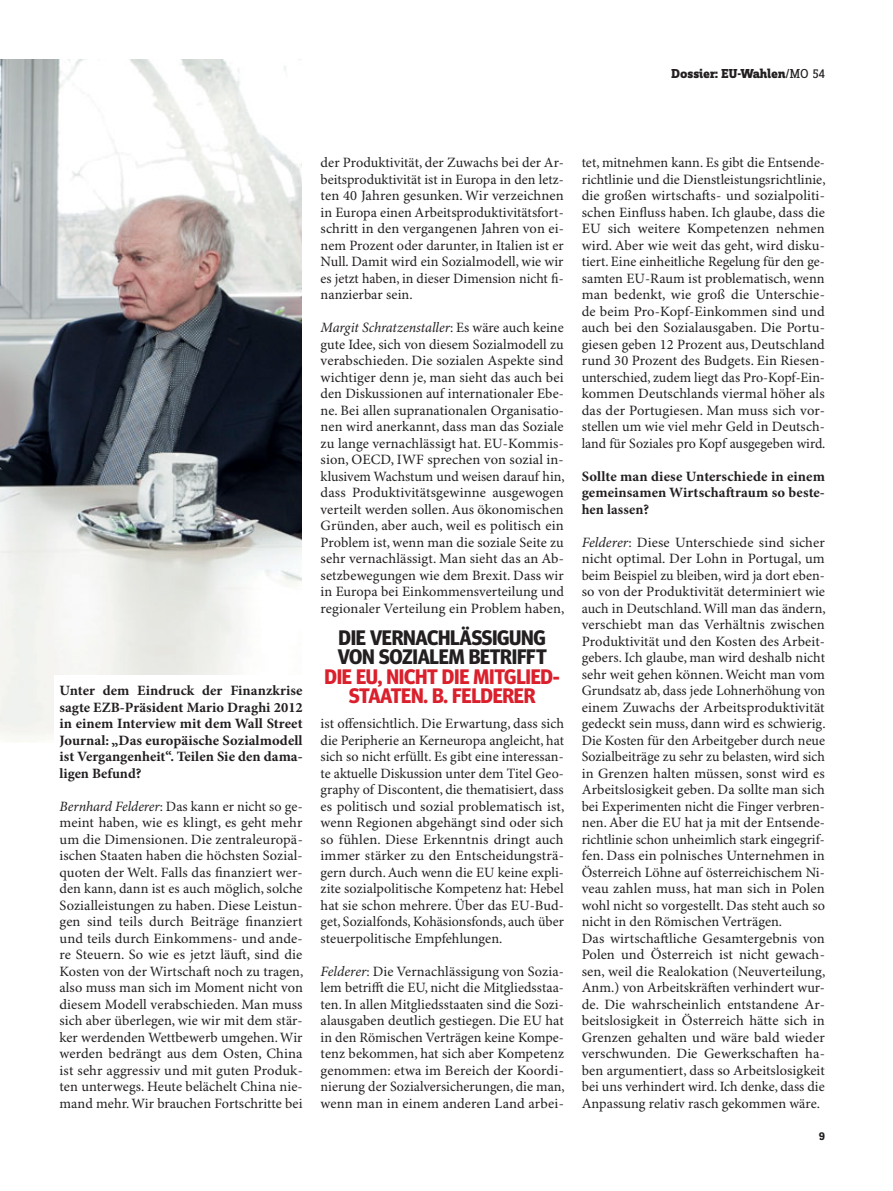
<style>
.page{position:relative;width:893px;height:1191px;background:#fff}
.page>*{position:absolute;margin:0;border:0;box-sizing:border-box;transform-origin:0 0}
.t1{font:700 21px/19.5px "Meta Headline";letter-spacing:-.015em;color:#da202c;text-align:center}
.t2{font:700 21px/19.5px "Meta Headline";letter-spacing:-.015em;color:#231f20}
.t3{font:14.25px/16.5px "Minion Pro";letter-spacing:.005em;color:#231f20;text-align:justify}
.t4{font:700 14.25px/16.5px "Minion Pro";letter-spacing:.005em;color:#231f20;text-align:justify}
.t5{font:800 13.5px "Zine Slab Dis";color:#231f20}
.t6{font:700 12px "Zine Slab Dis";color:#231f20}
.s1{font-weight:400}
.s2{font-style:italic}
</style>
<div class="page">
<img style="left:0;top:60px;width:302px;height:682px">
<div style="left:54px;top:675px;width:257px;height:113px;background:#fff"></div>
<p class="t5" style="left:671px;top:66px;width:155px">Dossier: EU-Wahlen<span class="s1">/MO 54</span></p>
<p class="t4" style="left:60px;top:683px;width:245px">Unter dem Eindruck der Finanzkrise sagte EZB-Präsident Mario Draghi 2012 in einem Interview mit dem Wall Street Journal: „Das europäische Sozialmodell ist Vergangenheit“. Teilen Sie den dama&shy;ligen Befund?</p>
<p class="t3" style="left:60px;top:799px;width:245px"><span class="s2">Bernhard Felderer</span>: Das kann er nicht so ge&shy;meint haben, wie es klingt, es geht mehr um die Dimensionen. Die zentraleuropä&shy;ischen Staaten haben die höchsten Sozial&shy;quoten der Welt. Falls das finanziert wer&shy;den kann, dann ist es auch möglich, solche Sozialleistungen zu haben. Diese Leistun&shy;gen sind teils durch Beiträge finanziert und teils durch Einkommens- und ande&shy;re Steuern. So wie es jetzt läuft, sind die Kosten von der Wirtschaft noch zu tragen, also muss man sich im Moment nicht von diesem Modell verabschieden. Man muss sich aber überlegen, wie wir mit dem stär&shy;ker werdenden Wettbewerb umgehen. Wir werden bedrängt aus dem Osten, China ist sehr aggressiv und mit guten Produk&shy;ten unterwegs. Heute belächelt China nie&shy;mand mehr. Wir brauchen Fortschritte bei</p>
<p class="t3" style="left:321px;top:155px;width:245px">der Produktivität, der Zuwachs bei der Ar&shy;beitsproduktivität ist in Europa in den letz&shy;ten 40 Jahren gesunken. Wir verzeichnen in Europa einen Arbeitsproduktivitätsfort&shy;schritt in den vergangenen Jahren von ei&shy;nem Prozent oder darunter, in Italien ist er Null. Damit wird ein Sozialmodell, wie wir es jetzt haben, in dieser Dimension nicht fi&shy;nanzierbar sein.</p>
<p class="t3" style="left:321px;top:320px;width:245px"><span class="s2">Margit Schratzenstaller</span>: Es wäre auch keine gute Idee, sich von diesem Sozialmodell zu verabschieden. Die sozialen Aspekte sind wichtiger denn je, man sieht das auch bei den Diskussionen auf internationaler Ebe&shy;ne. Bei allen supranationalen Organisatio&shy;nen wird anerkannt, dass man das Soziale zu lange vernachlässigt hat. EU-Kommis&shy;sion, OECD, IWF sprechen von sozial in&shy;klusivem Wachstum und weisen darauf hin, dass Produktivitätsgewinne ausgewogen verteilt werden sollen. Aus ökonomischen Gründen, aber auch, weil es politisch ein Problem ist, wenn man die soziale Seite zu sehr vernachlässigt. Man sieht das an Ab&shy;setzbewegungen wie dem Brexit. Dass wir in Europa bei Einkommensverteilung und regionaler Verteilung ein Problem haben,</p>
<h1 class="t2" style="left:338px;top:629px;width:210px">DIE VERNACHLÄSSIGUNG<br>VON SOZIALEM BETRIFFT</h1>
<h1 class="t1" style="left:324px;top:668px;width:237px">DIE EU, NICHT DIE MITGLIED-<br>STAATEN. B. FELDERER</h1>
<p class="t3" style="left:321px;top:716px;width:245px">ist offensichtlich. Die Erwartung, dass sich die Peripherie an Kerneuropa angleicht, hat sich so nicht erfüllt. Es gibt eine interessan&shy;te aktuelle Diskussion unter dem Titel Geo&shy;graphy of Discontent, die thematisiert, dass es politisch und sozial problematisch ist, wenn Regionen abgehängt sind oder sich so fühlen. Diese Erkenntnis dringt auch immer stärker zu den Entscheidungsträ&shy;gern durch. Auch wenn die EU keine expli&shy;zite sozialpolitische Kompetenz hat: Hebel hat sie schon mehrere. Über das EU-Bud&shy;get, Sozialfonds, Kohäsionsfonds, auch über steuerpolitische Empfehlungen.</p>
<p class="t3" style="left:321px;top:964px;width:245px"><span class="s2">Felderer</span>: Die Vernachlässigung von Sozia&shy;lem betrifft die EU, nicht die Mitgliedsstaa&shy;ten. In allen Mitgliedsstaaten sind die Sozi&shy;alausgaben deutlich gestiegen. Die EU hat in den Römischen Verträgen keine Kompe&shy;tenz bekommen, hat sich aber Kompetenz genommen: etwa im Bereich der Koordi&shy;nierung der Sozialversicherungen, die man, wenn man in einem anderen Land arbei-</p>
<p class="t3" style="left:582px;top:155px;width:245px">tet, mitnehmen kann. Es gibt die Entsende&shy;richtlinie und die Dienstleistungsrichtlinie, die großen wirtschafts- und sozialpoliti&shy;schen Einfluss haben. Ich glaube, dass die EU sich weitere Kompetenzen nehmen wird. Aber wie weit das geht, wird disku&shy;tiert. Eine einheitliche Regelung für den ge&shy;samten EU-Raum ist problematisch, wenn man bedenkt, wie groß die Unterschie&shy;de beim Pro-Kopf-Einkommen sind und auch bei den Sozialausgaben. Die Portu&shy;giesen geben 12 Prozent aus, Deutschland rund 30 Prozent des Budgets. Ein Riesen&shy;unterschied, zudem liegt das Pro-Kopf-Ein&shy;kommen Deutschlands viermal höher als das der Portugiesen. Man muss sich vor&shy;stellen um wie viel mehr Geld in Deutsch&shy;land für Soziales pro Kopf ausgegeben wird.</p>
<p class="t4" style="left:582px;top:469px;width:245px">Sollte man diese Unterschiede in einem gemeinsamen Wirtschaftraum so beste&shy;hen lassen?</p>
<p class="t3" style="left:582px;top:535px;width:246px;text-align:left"><span class="s2">Felderer</span>: Diese Unterschiede sind sicher nicht optimal. Der Lohn in Portugal, um beim Beispiel zu bleiben, wird ja dort eben&shy;so von der Produktivität determiniert wie auch in Deutschland. Will man das ändern, verschiebt man das Verhältnis zwischen Produktivität und den Kosten des Arbeit&shy;gebers. Ich glaube, man wird deshalb nicht sehr weit gehen können. Weicht man vom Grundsatz ab, dass jede Lohnerhöhung von einem Zuwachs der Arbeitsproduktivität gedeckt sein muss, dann wird es schwierig.<br>Die Kosten für den Arbeitgeber durch neue Sozialbeiträge zu sehr zu belasten, wird sich in Grenzen halten müssen, sonst wird es Arbeitslosigkeit geben. Da sollte man sich bei Experimenten nicht die Finger verbren&shy;nen. Aber die EU hat ja mit der Entsende&shy;richtlinie schon unheimlich stark eingegrif&shy;fen. Dass ein polnisches Unternehmen in Österreich Löhne auf österreichischem Ni&shy;veau zahlen muss, hat man sich in Polen wohl nicht so vorgestellt. Das steht auch so nicht in den Römischen Verträgen.<br>Das wirtschaftliche Gesamtergebnis von Polen und Österreich ist nicht gewach&shy;sen, weil die Realokation (Neuverteilung, Anm.) von Arbeitskräften verhindert wur&shy;de. Die wahrscheinlich entstandene Ar&shy;beitslosigkeit in Österreich hätte sich in Grenzen gehalten und wäre bald wieder verschwunden. Die Gewerkschaften ha&shy;ben argumentiert, dass so Arbeitslosigkeit bei uns verhindert wird. Ich denke, dass die Anpassung relativ rasch gekommen wäre.</p>
<p class="t6" style="left:819px;top:1128px;width:8px">9</p>
</div>
